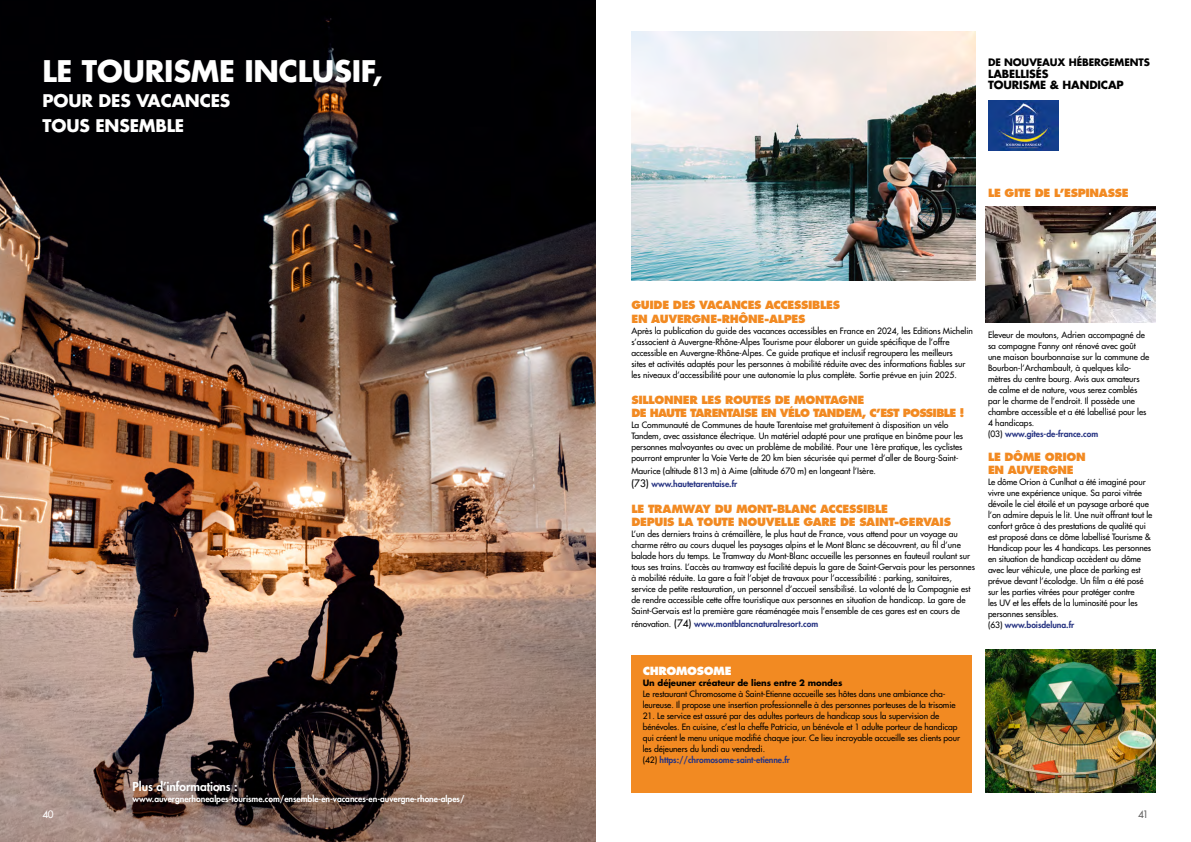
<style>
.page{position:relative;width:1191px;height:842px;background:#fff}
.page>*{position:absolute;margin:0;border:0;box-sizing:border-box;transform-origin:0 0}
.t1{font:700 29px "Futura Std";letter-spacing:-.01em;color:#fff}
.t2{font:700 17px/25px "Futura Std";letter-spacing:-.01em;color:#fff}
.t3{font:800 12px "Futura Std";letter-spacing:-.005em;color:#fff}
.t4{font:800 11px/13.2px "Futura Std";letter-spacing:-.03em;color:#f28a22}
.t5{font:800 11px/13.2px "Futura Std";letter-spacing:-.055em;color:#f28a22}
.t6{font:700 11px/11px "Futura Std";letter-spacing:-.01em;color:#000}
.t7{font:800 11px "Futura Std";letter-spacing:-.04em;color:#fff}
.t8{font:700 10px "Futura Std";letter-spacing:-.01em;color:#000}
.t9{font:500 10px "Futura Std";color:#646363}
.t10{font:500 10px "Futura Std";color:#fff}
.t11{font:500 8.5px/11px "Futura Std";letter-spacing:-.005em;color:#000}
.t12{font:800 8.5px "Futura Std";letter-spacing:-.005em;color:#fff}
.t13{font:800 8.5px "Futura Std";letter-spacing:-.005em;color:#283583}
.t14{font:700 8.5px "Futura Std";letter-spacing:-.01em;color:#000}
.s1{font-size:10px}
.s2{font-weight:800;color:#283583}
.s3{font-weight:500;color:#000}
.s4{font-weight:500;font-size:10px;color:#000}
</style>
<div class="page">
<img style="left:0;top:0;width:595px;height:842px">
<img style="left:988px;top:100px;width:71px;height:50px">
<img style="left:985px;top:649px;width:170px;height:143px">
<div style="left:631px;top:655px;width:340px;height:137px;background:#f28a22"></div>
<img style="left:985px;top:206px;width:170px;height:116px">
<img style="left:631px;top:32px;width:344px;height:249px">
<h1 class="t1" style="left:43px;top:52px;width:341px">LE TOURISME INCLUSIF,</h1>
<h2 class="t2" style="left:43px;top:88px;width:189px">POUR DES VACANCES<br>TOUS ENSEMBLE</h2>
<p class="t10" style="left:43px;top:808px;width:13px">40</p>
<h3 class="t3" style="left:133px;top:779px;width:107px">Plus d’informations :</h3>
<p class="t12" style="left:133px;top:793px;width:333px">www.auvergnerhonealpes-tourisme.com/ensemble-en-vacances-en-auvergne-rhone-alpes/</p>
<p class="t8" style="left:988px;top:56px;width:163px">DE NOUVEAUX HÉBERGEMENTS</p>
<p class="t6" style="left:988px;top:68px;width:137px">LABELLISÉS<br>TOURISME &amp; HANDICAP</p>
<p class="t4" style="left:988px;top:186px;width:142px">LE GITE DE L’ESPINASSE</p>
<p class="t4" style="left:631px;top:299px;width:210px">GUIDE DES VACANCES ACCESSIBLES<br>EN AUVERGNE-RHÔNE-ALPES</p>
<p class="t11" style="left:631px;top:325px;width:343px">Après la publication du guide des vacances accessibles en France en 2024, les Editions Michelin s’associent à Auvergne-Rhône-Alpes Tourisme pour élaborer un guide spécifique de l’offre accessible en Auvergne-Rhône-Alpes. Ce guide pratique et inclusif regroupera les meilleurs<br>sites et activités adaptés pour les personnes à mobilité réduite avec des informations fiables sur les niveaux d’accessibilité pour une autonomie la plus complète. Sortie prévue en juin 2025.</p>
<p class="t5" style="left:631px;top:393px;width:335px">SILLONNER LES ROUTES DE MONTAGNE<br>DE HAUTE TARENTAISE EN VÉLO TANDEM, C’EST POSSIBLE !</p>
<p class="t11" style="left:631px;top:419px;width:333px">La Communauté de Communes de haute Tarentaise met gratuitement à disposition un vélo Tandem, avec assistance électrique. Un matériel adapté pour une pratique en binôme pour les personnes malvoyantes ou avec un problème de mobilité. Pour une 1ère pratique, les cyclistes pourront emprunter la Voie Verte de 20 km bien sécurisée qui permet d’aller de Bourg-Saint-</p>
<p class="t11" style="left:631px;top:464px;width:246px;line-height:13px">Maurice (altitude 813 m) à Aime (altitude 670 m) en longeant l’Isère. <span class="s1">(73)</span> <span class="s2">www.hautetarentaise.fr</span></p>
<p class="t4" style="left:631px;top:502px;width:321px">LE TRAMWAY DU MONT-BLANC ACCESSIBLE<br>DEPUIS LA TOUTE NOUVELLE GARE DE SAINT-GERVAIS</p>
<p class="t11" style="left:631px;top:529px;width:345px">L’un des derniers trains à crémaillère, le plus haut de France, vous attend pour un voyage au charme rétro au cours duquel les paysages alpins et le Mont Blanc se découvrent, au fil d’une balade hors du temps. Le Tramway du Mont-Blanc accueille les personnes en fauteuil roulant sur tous ses trains. L’accès au tramway est facilité depuis la gare de Saint-Gervais pour les personnes à mobilité réduite. La gare a fait l’objet de travaux pour l’accessibilité : parking, sanitaires, service de petite restauration, un personnel d’accueil sensibilisé. La volonté de la Compagnie est de rendre accessible cette offre touristique aux personnes en situation de handicap. La gare de Saint-Gervais est la première gare réaménagée mais l’ensemble de ces gares est en cours de</p>
<p class="t13" style="left:631px;top:619px;width:188px"><span class="s3">rénovation.</span> <span class="s4">(74)</span> www.montblancnaturalresort.com</p>
<p class="t11" style="left:988px;top:329px;width:163px">Eleveur de moutons, Adrien accompagné de sa compagne Fanny ont rénové avec goût une maison bourbonnaise sur la commune de Bourbon-l’Archambault, à quelques kilo&shy;mètres du centre bourg. Avis aux amateurs de calme et de nature, vous serez comblés par le charme de l’endroit. Il possède une chambre accessible et a été labellisé pour les 4 handicaps.<br>(03) <span class="s2">www.gites-de-france.com</span></p>
<p class="t4" style="left:988px;top:450px;width:99px">LE DÔME ORION<br>EN AUVERGNE</p>
<p class="t11" style="left:988px;top:476px;width:166px">Le dôme Orion à Cunlhat a été imaginé pour vivre une expérience unique. Sa paroi vitrée dévoile le ciel étoilé et un paysage arboré que l’on admire depuis le lit. Une nuit offrant tout le confort grâce à des prestations de qualité qui est proposé dans ce dôme labellisé Tourisme &amp; Handicap pour les 4 handicaps. Les personnes en situation de handicap accèdent au dôme avec leur véhicule, une place de parking est prévue devant l’écolodge. Un film a été posé sur les parties vitrées pour protéger contre<br>les UV et les effets de la luminosité pour les personnes sensibles.<br>(63) <span class="s2">www.boisdeluna.fr</span></p>
<p class="t7" style="left:643px;top:664px;width:90px">CHROMOSOME</p>
<p class="t14" style="left:643px;top:677px;width:201px">Un déjeuner créateur de liens entre 2 mondes</p>
<p class="t11" style="left:643px;top:689px;width:314px">Le restaurant Chromosome à Saint-Etienne accueille ses hôtes dans une ambiance cha&shy;leureuse. Il propose une insertion professionnelle à des personnes porteuses de la trisomie</p>
<p class="t11" style="left:643px;top:711px;width:319px">21. Le service est assuré par des adultes porteurs de handicap sous la supervision de bénévoles. En cuisine, c’est la cheffe Patricia, un bénévole et 1 adulte porteur de handicap qui créent le menu unique modifié chaque jour. Ce lieu incroyable accueille ses clients pour les déjeuners du lundi au vendredi.<br>(42) <span class="s2">https://chromosome-saint-etienne.fr</span></p>
<p class="t9" style="left:1138px;top:808px;width:12px">41</p>
</div>
